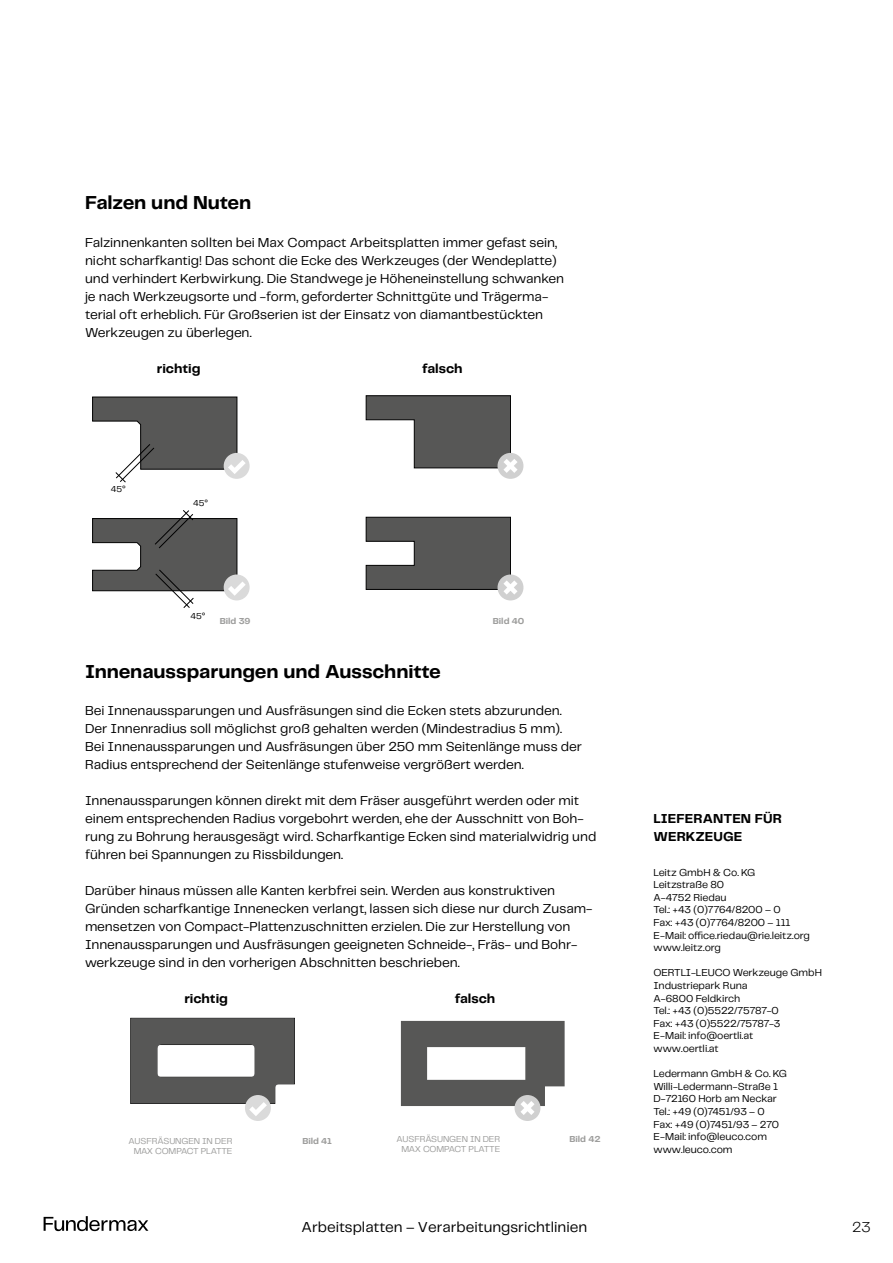
<style>
.page{position:relative;width:893px;height:1263px;background:#fff}
.page>*{position:absolute;margin:0;border:0;box-sizing:border-box;transform-origin:0 0}
.t1{font:700 19.5px "Telegraf";letter-spacing:-.005em;color:#000}
.t2{font:15px "Telegraf";color:#000}
.t3{font:300 15px "Telegraf";color:#000}
.t4{font:13.5px/18px "Telegraf";letter-spacing:-.005em;color:#000}
.t5{font:700 13.5px/18px "Telegraf";letter-spacing:.005em;color:#000}
.t6{font:10.5px/12.6px "Telegraf";letter-spacing:-.01em;color:#000}
.t7{font:9px "Telegraf";letter-spacing:-.015em;color:#9d9d9c}
.t8{font:700 9px "Telegraf";letter-spacing:-.005em;color:#9d9d9c}
.t9{font:9px "Telegraf";color:#000}
</style>
<div class="page">
<svg style="left:44px;top:1216px;width:104px;height:15px"></svg>
<svg style="left:92px;top:397px;width:158px;height:86px"></svg>
<svg style="left:92px;top:510px;width:158px;height:98px"></svg>
<svg style="left:365px;top:395px;width:159px;height:84px"></svg>
<svg style="left:365px;top:516px;width:159px;height:84px"></svg>
<svg style="left:130px;top:1018px;width:165px;height:103px"></svg>
<svg style="left:401px;top:1021px;width:164px;height:100px"></svg>
<h1 class="t1" style="left:85px;top:189px;width:168px">Falzen und Nuten</h1>
<p class="t4" style="left:85px;top:233px;width:481px">Falzinnenkanten sollten bei Max Compact Arbeitsplatten immer gefast sein, nicht scharfkantig! Das schont die Ecke des Werkzeuges (der Wendeplatte) und verhindert Kerbwirkung. Die Standwege je Höheneinstellung schwanken je nach Werkzeugsorte und -form, geforderter Schnittgüte und Trägerma&shy;terial oft erheblich. Für Großserien ist der Einsatz von diamantbestückten Werkzeugen zu überlegen.</p>
<p class="t5" style="left:157px;top:360px;width:45px">richtig</p>
<p class="t5" style="left:422px;top:360px;width:42px">falsch</p>
<p class="t9" style="left:111px;top:483px;width:16px">45°</p>
<p class="t9" style="left:193px;top:497px;width:16px">45°</p>
<p class="t9" style="left:191px;top:610px;width:16px">45°</p>
<p class="t8" style="left:220px;top:615px;width:32px">Bild 39</p>
<p class="t8" style="left:493px;top:615px;width:33px">Bild 40</p>
<h1 class="t1" style="left:85px;top:658px;width:357px">Innenaussparungen und Ausschnitte</h1>
<p class="t4" style="left:85px;top:701px;width:498px">Bei Innenaussparungen und Ausfräsungen sind die Ecken stets abzurunden.<br>Der Innenradius soll möglichst groß gehalten werden (Mindestradius 5 mm).<br>Bei Innenaussparungen und Ausfräsungen über 250 mm Seitenlänge muss der Radius entsprechend der Seitenlänge stufenweise vergrößert werden.</p>
<p class="t4" style="left:85px;top:791px;width:513px">Innenaussparungen können direkt mit dem Fräser ausgeführt werden oder mit einem entsprechenden Radius vorgebohrt werden, ehe der Ausschnitt von Boh&shy;rung zu Bohrung herausgesägt wird. Scharfkantige Ecken sind materialwidrig und führen bei Spannungen zu Rissbildungen.</p>
<p class="t4" style="left:85px;top:881px;width:509px">Darüber hinaus müssen alle Kanten kerbfrei sein. Werden aus konstruktiven Gründen scharfkantige Innenecken verlangt, lassen sich diese nur durch Zusam&shy;mensetzen von Compact-Plattenzuschnitten erzielen. Die zur Herstellung von Innenaussparungen und Ausfräsungen geeigneten Schneide-, Fräs- und Bohr&shy;werkzeuge sind in den vorherigen Abschnitten beschrieben.</p>
<p class="t5" style="left:184px;top:990px;width:45px">richtig</p>
<p class="t7" style="left:129px;top:1135px;width:105px">AUSFRÄSUNGEN IN DER</p>
<p class="t8" style="left:302px;top:1135px;width:31px">Bild 41</p>
<p class="t7" style="left:134px;top:1145px;width:100px">MAX COMPACT PLATTE</p>
<p class="t5" style="left:455px;top:990px;width:42px">falsch</p>
<p class="t7" style="left:396px;top:1133px;width:105px">AUSFRÄSUNGEN IN DER</p>
<p class="t8" style="left:569px;top:1133px;width:33px">Bild 42</p>
<p class="t7" style="left:401px;top:1143px;width:100px">MAX COMPACT PLATTE</p>
<p class="t5" style="left:653px;top:810px;width:130px">LIEFERANTEN FÜR<br>WERKZEUGE</p>
<p class="t6" style="left:653px;top:865px;width:158px">Leitz GmbH &amp; Co. KG<br>Leitzstraße 80<br>A-4752 Riedau<br>Tel.: +43 (0)7764/8200 – 0<br>Fax: +43 (0)7764/8200 – 111<br>E-Mail: office.riedau@rie.leitz.org www.leitz.org</p>
<p class="t6" style="left:653px;top:966px;width:170px">OERTLI-LEUCO Werkzeuge GmbH<br>Industriepark Runa<br>A-6800 Feldkirch<br>Tel.: +43 (0)5522/75787-0<br>Fax: +43 (0)5522/75787-3<br>E-Mail: info@oertli.at<br>www.oertli.at</p>
<p class="t6" style="left:653px;top:1067px;width:135px">Ledermann GmbH &amp; Co. KG<br>Willi-Ledermann-Straße 1<br>D-72160 Horb am Neckar<br>Tel.: +49 (0)7451/93 – 0<br>Fax: +49 (0)7451/93 – 270<br>E-Mail: info@leuco.com www.leuco.com</p>
<p class="t2" style="left:302px;top:1217px;width:287px">Arbeitsplatten – Verarbeitungsrichtlinien</p>
<p class="t3" style="left:852px;top:1217px;width:20px">23</p>
</div>
